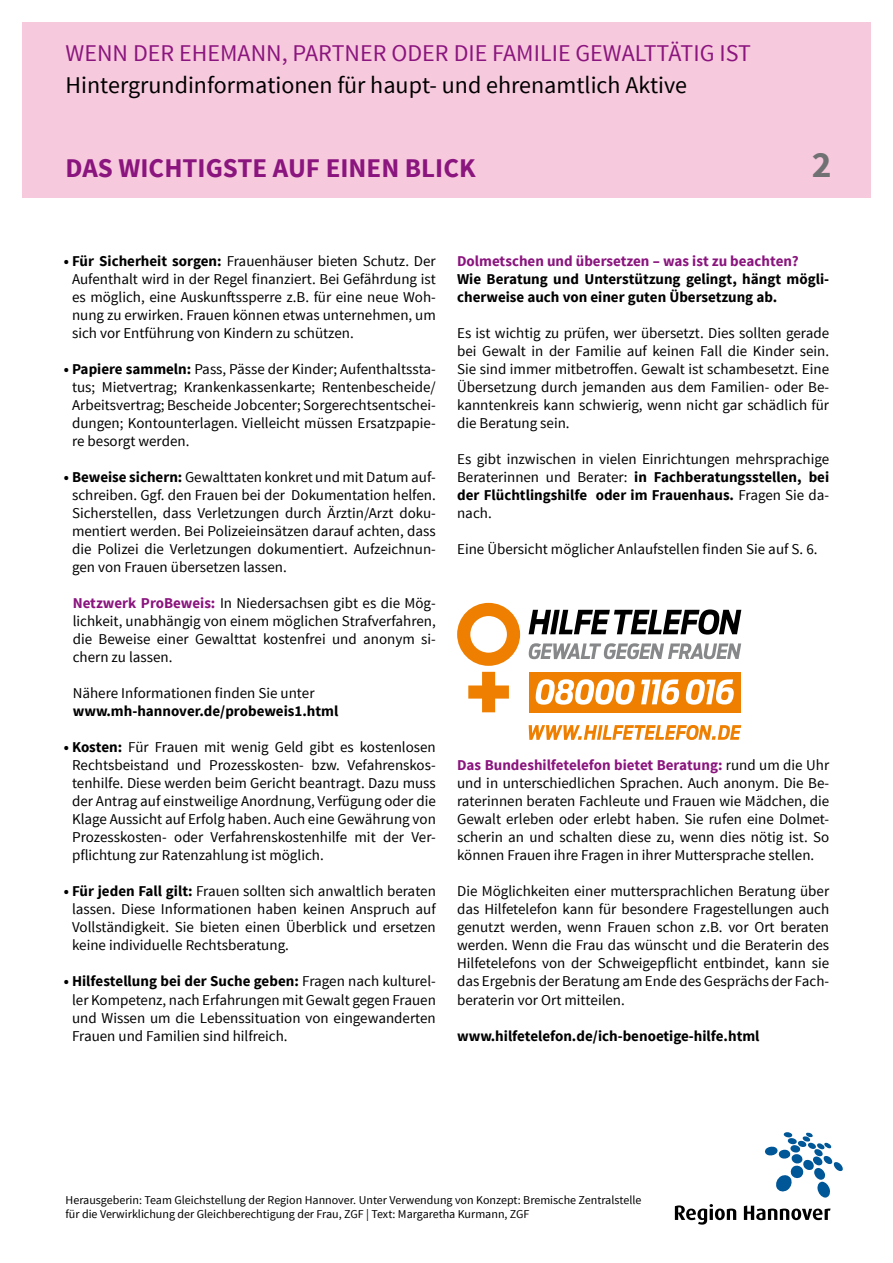
<style>
.page{position:relative;width:893px;height:1263px;background:#fff}
.page>*{position:absolute;margin:0;border:0;box-sizing:border-box;transform-origin:0 0}
.t1{font:700 37.5px "Source Sans Pro";color:#707172}
.t2{font:700 27px "Source Sans Pro";color:#8a157e}
.t3{font:24px "Source Sans Pro";color:#000}
.t4{font:24px "Source Sans Pro";color:#8a157e}
.t5{font:15px/18px "Source Sans Pro";color:#000;text-align:justify}
.t6{font:700 15px/18px "Source Sans Pro";color:#000}
.t7{font:700 15px "Source Sans Pro";color:#8a157e}
.t8{font:12px/14.4px "Source Sans Pro";color:#000}
.s1{font-weight:700}
.s2{font-weight:700;color:#8a157e}
</style>
<div class="page">
<div style="left:22px;top:22px;width:849px;height:176px;background:#f7c9dd"></div>
<svg style="left:457px;top:603px;width:63px;height:63px"></svg>
<svg style="left:468px;top:672px;width:41px;height:40px"></svg>
<div style="left:529px;top:672px;width:212px;height:40px;background:#ee7f00"></div>
<svg style="left:536px;top:679px;width:99px;height:26px"></svg>
<svg style="left:641px;top:679px;width:38px;height:25px"></svg>
<svg style="left:686px;top:679px;width:48px;height:26px"></svg>
<svg style="left:529px;top:643px;width:212px;height:16px"></svg>
<svg style="left:529px;top:609px;width:212px;height:26px"></svg>
<svg style="left:529px;top:725px;width:212px;height:15px"></svg>
<svg style="left:675px;top:1204px;width:61px;height:20px"></svg>
<svg style="left:744px;top:1205px;width:87px;height:15px"></svg>
<svg style="left:765px;top:1132px;width:78px;height:65px"></svg>
<h3 class="t4" style="left:66px;top:38px;width:687px">WENN DER EHEMANN, PARTNER ODER DIE FAMILIE GEWALTTÄTIG IST</h3>
<h3 class="t3" style="left:66px;top:71px;width:623px">Hintergrundinformationen für haupt- und ehrenamtlich Aktive</h3>
<h2 class="t2" style="left:66px;top:151px;width:412px">DAS WICHTIGSTE AUF EINEN BLICK</h2>
<h1 class="t1" style="left:812px;top:140px;width:21px">2</h1>
<p class="t5" style="left:72px;top:253px;width:365px;text-indent:-8px"><span class="s1">• Für Sicherheit sorgen:</span> Frauenhäuser bieten Schutz. Der Aufenthalt wird in der Regel finanziert. Bei Gefährdung ist es möglich, eine Auskunftssperre z.B. für eine neue Woh&shy;nung zu erwirken. Frauen können etwas unternehmen, um sich vor Entführung von Kindern zu schützen.</p>
<p class="t5" style="left:72px;top:361px;width:365px;text-indent:-8px"><span class="s1">• Papiere sammeln:</span> Pass, Pässe der Kinder; Aufenthaltssta&shy;tus; Mietvertrag; Krankenkassenkarte; Rentenbescheide/ Arbeitsvertrag; Bescheide Jobcenter; Sorgerechtsentschei&shy;dungen; Kontounterlagen. Vielleicht müssen Ersatzpapie&shy;re besorgt werden.</p>
<p class="t5" style="left:72px;top:469px;width:365px;text-indent:-8px"><span class="s1">• Beweise sichern:</span> Gewalttaten konkret und mit Datum auf&shy;schreiben. Ggf. den Frauen bei der Dokumentation helfen.<br>Sicherstellen, dass Verletzungen durch Ärztin/Arzt doku&shy;mentiert werden. Bei Polizeieinsätzen darauf achten, dass die Polizei die Verletzungen dokumentiert. Aufzeichnun&shy;gen von Frauen übersetzen lassen.</p>
<p class="t5" style="left:73px;top:595px;width:365px"><span class="s2">Netzwerk ProBeweis:</span> In Niedersachsen gibt es die Mög&shy;lichkeit, unabhängig von einem möglichen Strafverfahren, die Beweise einer Gewalttat kostenfrei und anonym si&shy;chern zu lassen.</p>
<p class="t5" style="left:73px;top:685px;width:243px">Nähere Informationen finden Sie unter</p>
<p class="t6" style="left:73px;top:703px;width:267px">www.mh-hannover.de/probeweis1.html</p>
<p class="t5" style="left:72px;top:739px;width:365px;text-indent:-8px"><span class="s1">• Kosten:</span> Für Frauen mit wenig Geld gibt es kostenlosen Rechtsbeistand und Prozesskosten- bzw. Vefahrenskos&shy;tenhilfe. Diese werden beim Gericht beantragt. Dazu muss der Antrag auf einstweilige Anordnung, Verfügung oder die Klage Aussicht auf Erfolg haben. Auch eine Gewährung von Prozesskosten- oder Verfahrenskostenhilfe mit der Ver&shy;pflichtung zur Ratenzahlung ist möglich.</p>
<p class="t5" style="left:72px;top:883px;width:365px;text-indent:-8px"><span class="s1">• Für jeden Fall gilt:</span> Frauen sollten sich anwaltlich beraten lassen. Diese Informationen haben keinen Anspruch auf Vollständigkeit. Sie bieten einen Überblick und ersetzen keine individuelle Rechtsberatung.</p>
<p class="t5" style="left:72px;top:973px;width:365px;text-indent:-8px"><span class="s1">• Hilfestellung bei der Suche geben:</span> Fragen nach kulturel&shy;ler Kompetenz, nach Erfahrungen mit Gewalt gegen Frauen und Wissen um die Lebenssituation von eingewanderten Frauen und Familien sind hilfreich.</p>
<p class="t7" style="left:457px;top:252px;width:343px">Dolmetschen und übersetzen – was ist zu beachten?</p>
<p class="t6" style="left:457px;top:271px;width:374px">Wie Beratung und Unterstützung gelingt, hängt mögli&shy;cherweise auch von einer guten Übersetzung ab.</p>
<p class="t5" style="left:457px;top:325px;width:374px">Es ist wichtig zu prüfen, wer übersetzt. Dies sollten gerade bei Gewalt in der Familie auf keinen Fall die Kinder sein.<br>Sie sind immer mitbetroffen. Gewalt ist schambesetzt. Eine Übersetzung durch jemanden aus dem Familien- oder Be&shy;kanntenkreis kann schwierig, wenn nicht gar schädlich für die Beratung sein.</p>
<p class="t5" style="left:457px;top:451px;width:374px">Es gibt inzwischen in vielen Einrichtungen mehrsprachige Beraterinnen und Berater: <span class="s1">in Fachberatungsstellen, bei der Flüchtlingshilfe oder im Frauenhaus.</span> Fragen Sie da&shy;nach.</p>
<p class="t5" style="left:457px;top:541px;width:362px">Eine Übersicht möglicher Anlaufstellen finden Sie auf S. 6.</p>
<p class="t5" style="left:457px;top:757px;width:374px"><span class="s2">Das Bundeshilfetelefon bietet Beratung:</span> rund um die Uhr und in unterschiedlichen Sprachen. Auch anonym. Die Be&shy;raterinnen beraten Fachleute und Frauen wie Mädchen, die Gewalt erleben oder erlebt haben. Sie rufen eine Dolmet&shy;scherin an und schalten diese zu, wenn dies nötig ist. So können Frauen ihre Fragen in ihrer Muttersprache stellen.</p>
<p class="t5" style="left:457px;top:883px;width:374px">Die Möglichkeiten einer muttersprachlichen Beratung über das Hilfetelefon kann für besondere Fragestellungen auch genutzt werden, wenn Frauen schon z.B. vor Ort beraten werden. Wenn die Frau das wünscht und die Beraterin des Hilfetelefons von der Schweigepflicht entbindet, kann sie das Ergebnis der Beratung am Ende des Gesprächs der Fach&shy;beraterin vor Ort mitteilen.</p>
<p class="t6" style="left:457px;top:1027px;width:304px">www.hilfetelefon.de/ich-benoetige-hilfe.html</p>
<p class="t8" style="left:66px;top:1193px;width:577px">Herausgeberin: Team Gleichstellung der Region Hannover. Unter Verwendung von Konzept: Bremische Zentralstelle für die Verwirklichung der Gleichberechtigung der Frau, ZGF | Text: Margaretha Kurmann, ZGF</p>
</div>
